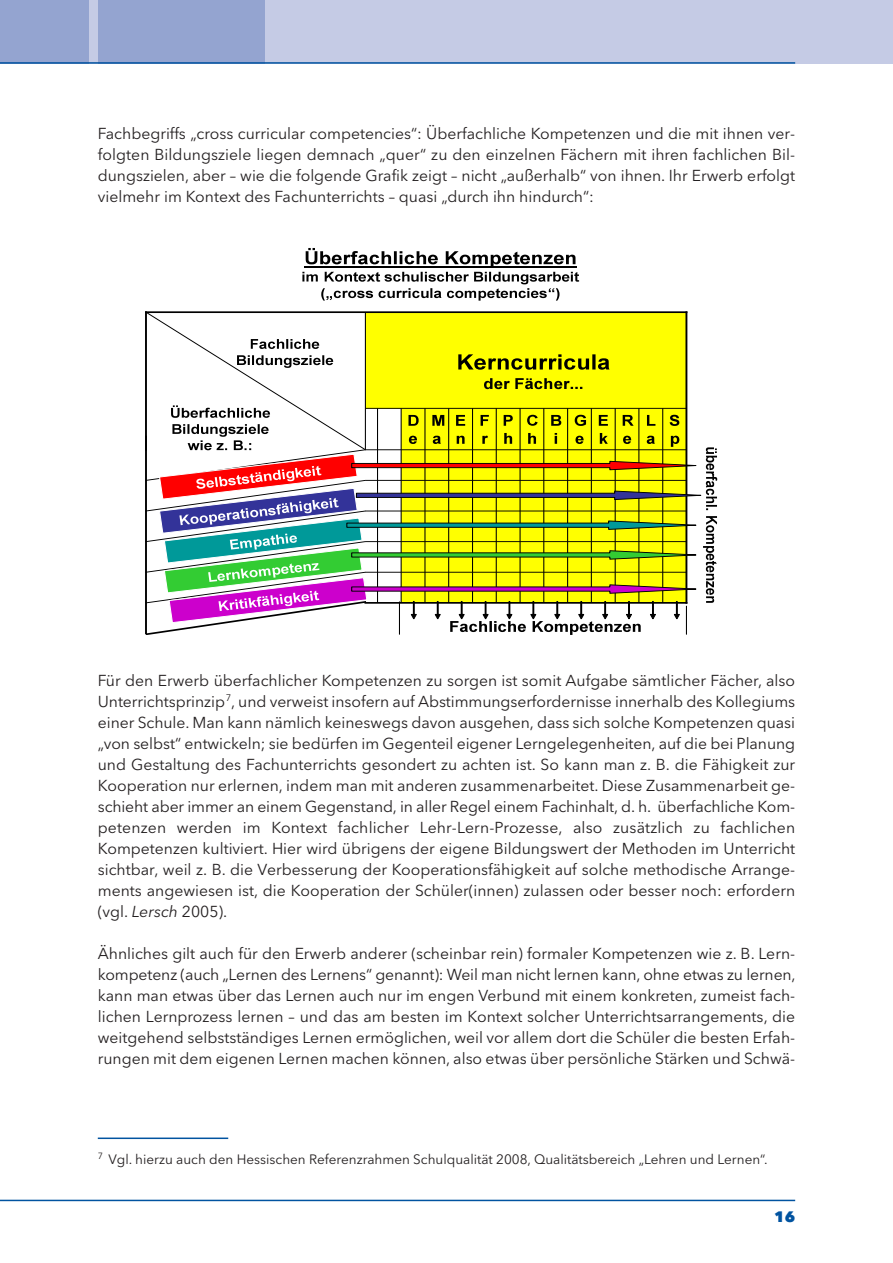
<style>
.page{position:relative;width:893px;height:1263px;background:#fff}
.page>*{position:absolute;margin:0;border:0;box-sizing:border-box;transform-origin:0 0}
.t1{font:15.75px/21px "Avenir Next LT Pro";color:#231f20;text-align:justify}
.t2{font:800 15px "Avenir Next LT Pro";color:#0153a0}
.t3{font:13.5px "Avenir Next LT Pro";color:#231f20}
.s1{font-style:italic}
</style>
<div class="page">
<div style="left:0;top:0;width:893px;height:64px;background:#c5cbe5"></div>
<hr style="left:0;top:1200px;width:795px;height:1px;background:#0153a0">
<div style="left:98px;top:0;width:166px;height:64px;background:#94a4d0"></div>
<div style="left:0;top:0;width:88px;height:64px;background:#94a4d0"></div>
<hr style="left:0;top:62px;width:795px;height:2px;background:#0153a0">
<hr style="left:98px;top:1137px;width:130px;height:2px;background:#0153a0">
<svg style="left:302px;top:248px;width:277px;height:53px"></svg>
<svg style="left:145px;top:311px;width:572px;height:323px"></svg>
<p class="t1" style="left:98px;top:125px;width:699px">Fachbegriffs „cross curricular competencies“: Überfachliche Kompetenzen und die mit ihnen ver&shy;folgten Bildungsziele liegen demnach „quer“ zu den einzelnen Fächern mit ihren fachlichen Bil&shy;dungszielen, aber – wie die folgende Grafik zeigt – nicht „außerhalb“ von ihnen. Ihr Erwerb erfolgt vielmehr im Kontext des Fachunterrichts – quasi „durch ihn hindurch“:</p>
<p class="t1" style="left:98px;top:671px;width:699px">Für den Erwerb überfachlicher Kompetenzen zu sorgen ist somit Aufgabe sämtlicher Fächer, also Unterrichtsprinzip<sup>7</sup>, und verweist insofern auf Abstimmungserfordernisse innerhalb des Kollegiums einer Schule. Man kann nämlich keineswegs davon ausgehen, dass sich solche Kompetenzen quasi „von selbst“ entwickeln; sie bedürfen im Gegenteil eigener Lerngelegenheiten, auf die bei Planung und Gestaltung des Fachunterrichts gesondert zu achten ist. So kann man z. B. die Fähigkeit zur Kooperation nur erlernen, indem man mit anderen zusammenarbeitet. Diese Zusammenarbeit ge&shy;schieht aber immer an einem Gegenstand, in aller Regel einem Fachinhalt, d. h. überfachliche Kom&shy;petenzen werden im Kontext fachlicher Lehr-Lern-Prozesse, also zusätzlich zu fachlichen Kompetenzen kultiviert. Hier wird übrigens der eigene Bildungswert der Methoden im Unterricht sichtbar, weil z. B. die Verbesserung der Kooperationsfähigkeit auf solche methodische Arrange&shy;ments angewiesen ist, die Kooperation der Schüler(innen) zulassen oder besser noch: erfordern (vgl. <span class="s1">Lersch</span> 2005).</p>
<p class="t1" style="left:98px;top:944px;width:699px">Ähnliches gilt auch für den Erwerb anderer (scheinbar rein) formaler Kompetenzen wie z. B. Lern&shy;kompetenz (auch „Lernen des Lernens“ genannt): Weil man nicht lernen kann, ohne etwas zu lernen, kann man etwas über das Lernen auch nur im engen Verbund mit einem konkreten, zumeist fach&shy;lichen Lernprozess lernen – und das am besten im Kontext solcher Unterrichtsarrangements, die weitgehend selbstständiges Lernen ermöglichen, weil vor allem dort die Schüler die besten Erfah&shy;rungen mit dem eigenen Lernen machen können, also etwas über persönliche Stärken und Schwä-</p>
<p class="t3" style="left:98px;top:1154px;width:671px"><sup>7</sup> Vgl. hierzu auch den Hessischen Referenzrahmen Schulqualität 2008, Qualitätsbereich „Lehren und Lernen“.</p>
<p class="t2" style="left:774px;top:1211px;width:22px">16</p>
</div>
